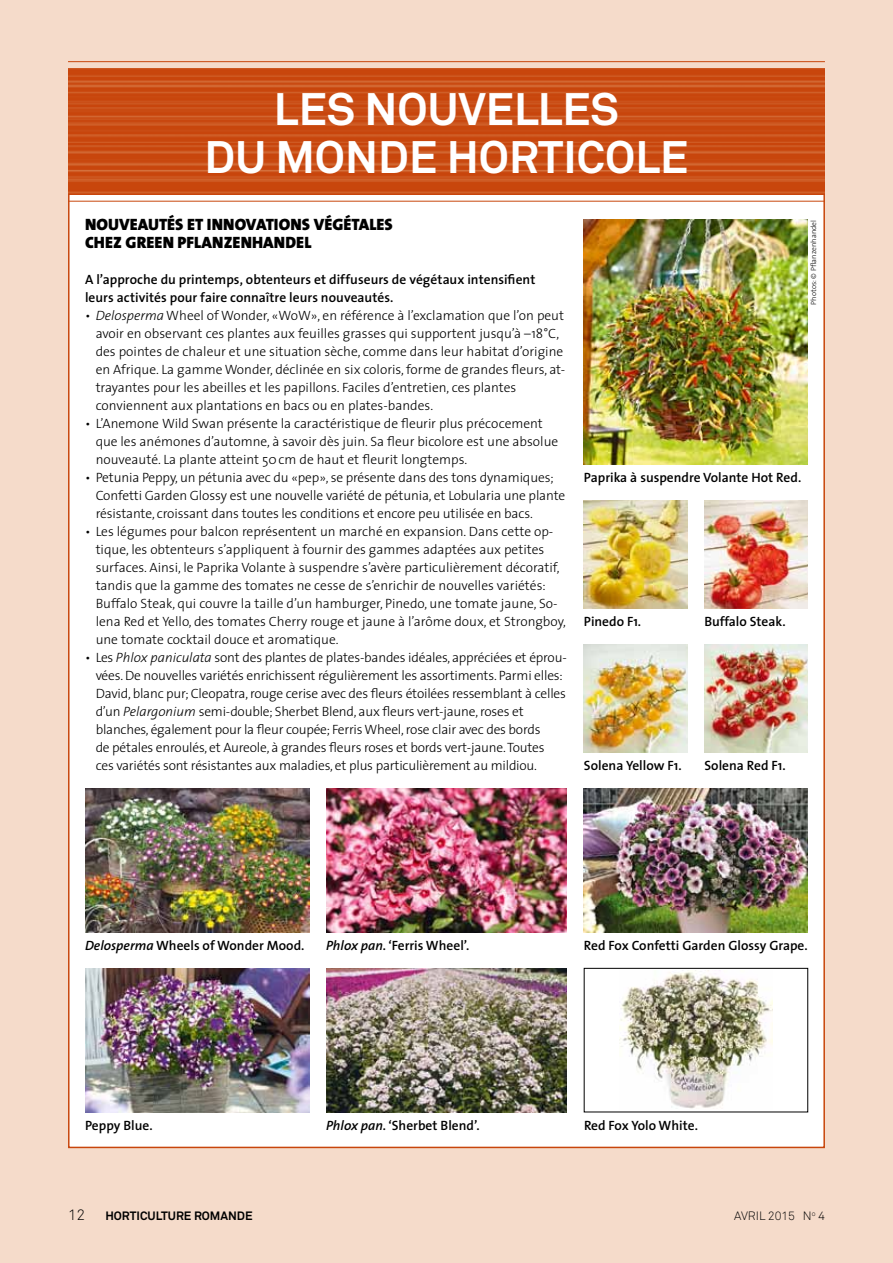
<style>
.page{position:relative;width:893px;height:1263px;background:#f5dbca}
.page>*{position:absolute;margin:0;border:0;box-sizing:border-box;transform-origin:0 0}
.t1{font:700 45px/48px "Akkurat";color:#fff;text-align:center}
.t2{font:900 16.5px/18px "The Sans";letter-spacing:.01em;color:#000}
.t3{font:300 15px "Akkurat";color:#000}
.t4{font:300 13.5px/18px "The Sans";color:#000}
.t5{font:600 13.5px/18px "The Sans";color:#000}
.t6{font:700 12px "Akkurat";color:#000}
.t7{font:300 12px "Akkurat";color:#000}
.t8{font:300 7.5px "The Sans";letter-spacing:.01em;color:#000}
.s1{font-style:italic}
</style>
<div class="page">
<div style="left:68px;top:183px;width:757px;height:965px;background:#fff;border:2px solid #c8460c"></div>
<img style="left:68px;top:68px;width:757px;height:126px">
<hr style="left:68px;top:61px;width:757px;height:1px;background:#c8460c">
<hr style="left:68px;top:201px;width:757px;height:1px;background:#c8460c">
<img style="left:584px;top:220px;width:224px;height:244px">
<img style="left:584px;top:500px;width:103px;height:108px">
<img style="left:584px;top:644px;width:103px;height:108px">
<img style="left:704px;top:644px;width:104px;height:108px">
<img style="left:704px;top:500px;width:104px;height:108px">
<img style="left:584px;top:788px;width:224px;height:144px">
<img style="left:619px;top:970px;width:153px;height:139px">
<div style="left:584px;top:968px;width:224px;height:144px;border:1px solid #000"></div>
<img style="left:85px;top:788px;width:224px;height:144px">
<img style="left:85px;top:968px;width:224px;height:144px">
<img style="left:326px;top:968px;width:241px;height:144px">
<img style="left:326px;top:788px;width:241px;height:144px">
<h1 class="t1" style="left:205px;top:85px;width:485px">LES NOUVELLES<br>DU MONDE HORTICOLE</h1>
<p class="t2" style="left:85px;top:215px;width:308px">NOUVEAUTÉS ET INNOVATIONS VÉGÉTALES<br>CHEZ GREEN PFLANZENHANDEL</p>
<p class="t5" style="left:85px;top:270px;width:452px">A l’approche du printemps, obtenteurs et diffuseurs de végétaux intensifient leurs activités pour faire connaître leurs nouveautés.</p>
<p class="t4" style="left:96px;top:306px;width:471px;text-indent:-11px">• <span class="s1">Delosperma</span> Wheel of Wonder, «WoW», en référence à l’exclamation que l’on peut avoir en observant ces plantes aux feuilles grasses qui supportent jusqu’à –18°C, des pointes de chaleur et une situation sèche, comme dans leur habitat d’origine en Afrique. La gamme Wonder, déclinée en six coloris, forme de grandes fleurs, at&shy;trayantes pour les abeilles et les papillons. Faciles d’entretien, ces plantes conviennent aux plantations en bacs ou en plates-bandes.</p>
<p class="t4" style="left:96px;top:414px;width:464px;text-indent:-11px">• L’Anemone Wild Swan présente la caractéristique de fleurir plus précocement que les anémones d’automne, à savoir dès juin. Sa fleur bicolore est une absolue nouveauté. La plante atteint 50cm de haut et fleurit longtemps.</p>
<p class="t4" style="left:96px;top:468px;width:471px;text-indent:-11px">• Petunia Peppy, un pétunia avec du «pep», se présente dans des tons dynamiques;<br>Confetti Garden Glossy est une nouvelle variété de pétunia, et Lobularia une plante résistante, croissant dans toutes les conditions et encore peu utilisée en bacs.</p>
<p class="t4" style="left:96px;top:522px;width:472px;text-indent:-11px">• Les légumes pour balcon représentent un marché en expansion. Dans cette op&shy;tique, les obtenteurs s’appliquent à fournir des gammes adaptées aux petites surfaces. Ainsi, le Paprika Volante à suspendre s’avère particulièrement décoratif, tandis que la gamme des tomates ne cesse de s’enrichir de nouvelles variétés:<br>Buffalo Steak, qui couvre la taille d’un hamburger, Pinedo, une tomate jaune, So&shy;lena Red et Yello, des tomates Cherry rouge et jaune à l’arôme doux, et Strongboy, une tomate cocktail douce et aromatique.</p>
<p class="t4" style="left:96px;top:648px;width:473px;text-indent:-11px">• Les <span class="s1">Phlox paniculata</span> sont des plantes de plates-bandes idéales, appréciées et éprou&shy;vées. De nouvelles variétés enrichissent régulièrement les assortiments. Parmi elles:<br>David, blanc pur; Cleopatra, rouge cerise avec des fleurs étoilées ressemblant à celles d’un <span class="s1">Pelargonium</span> semi-double; Sherbet Blend, aux fleurs vert-jaune, roses et blanches, également pour la fleur coupée; Ferris Wheel, rose clair avec des bords<br>de pétales enroulés, et Aureole, à grandes fleurs roses et bords vert-jaune. Toutes<br>ces variétés sont résistantes aux maladies, et plus particulièrement au mildiou.</p>
<p class="t8" style="left:807px;top:304px;width:86px;rotate:-90deg">Photos: © Pflanzenhandel</p>
<p class="t5" style="left:584px;top:468px;width:219px">Paprika à suspendre Volante Hot Red.</p>
<p class="t5" style="left:584px;top:612px;width:59px">Pinedo F1.</p>
<p class="t5" style="left:704px;top:612px;width:83px">Buffalo Steak.</p>
<p class="t5" style="left:584px;top:756px;width:99px">Solena Yellow F1.</p>
<p class="t5" style="left:704px;top:756px;width:83px">Solena Red F1.</p>
<p class="t5" style="left:326px;top:936px;width:145px"><span class="s1">Phlox pan.</span> ‘Ferris Wheel’.</p>
<p class="t5" style="left:85px;top:936px;width:221px"><span class="s1">Delosperma</span> Wheels of Wonder Mood.</p>
<p class="t5" style="left:584px;top:936px;width:225px">Red Fox Confetti Garden Glossy Grape.</p>
<p class="t5" style="left:85px;top:1116px;width:69px">Peppy Blue.</p>
<p class="t5" style="left:326px;top:1116px;width:155px"><span class="s1">Phlox pan.</span> ‘Sherbet Blend’.</p>
<p class="t5" style="left:584px;top:1116px;width:115px">Red Fox Yolo White.</p>
<p class="t3" style="left:68px;top:1205px;width:19px">12</p>
<p class="t6" style="left:105px;top:1208px;width:149px">HORTICULTURE ROMANDE</p>
<p class="t7" style="left:734px;top:1208px;width:92px">AVRIL 2015 N<sup>O</sup> 4</p>
</div>
